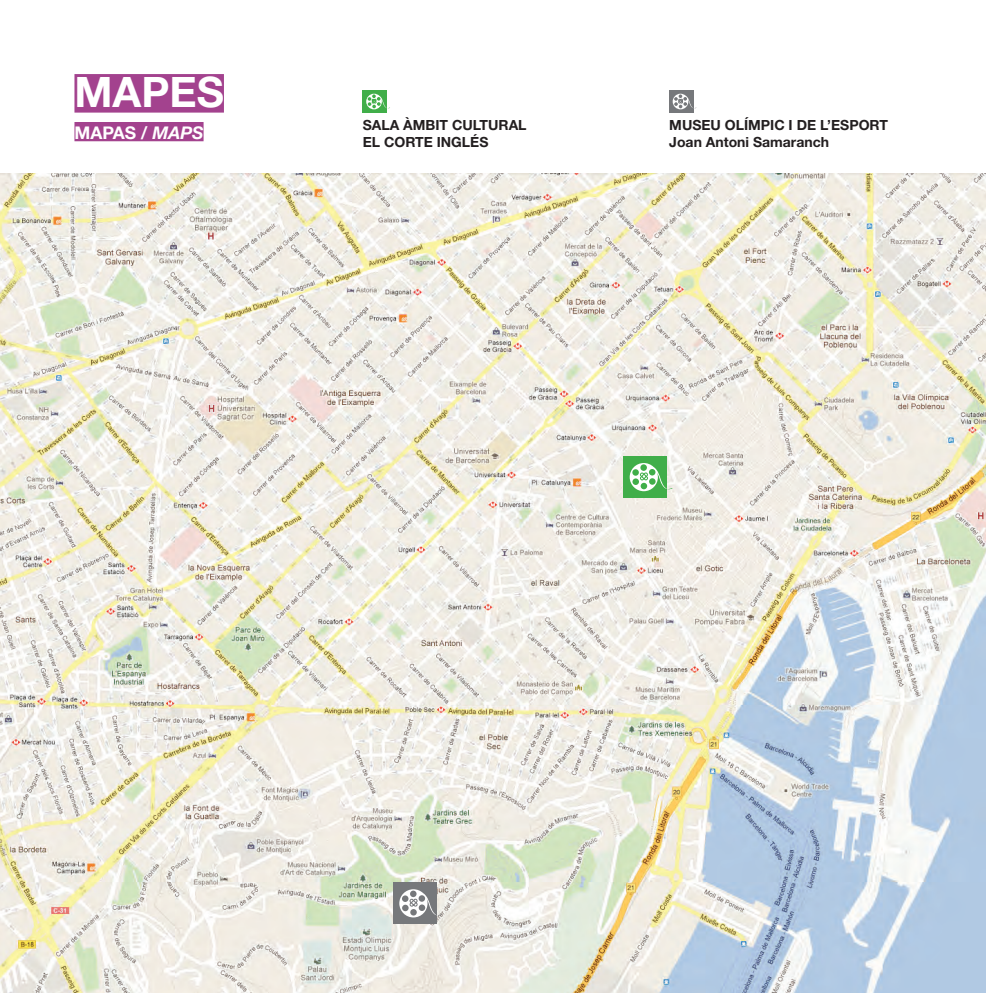
<style>
.page{position:relative;width:993px;height:993px;background:#fff}
.page>*{position:absolute;margin:0;border:0;box-sizing:border-box;transform-origin:0 0}
.t1{font:700 42px "Helvetica Neue";color:#fff}
.t2{font:700 17.5px "Helvetica Neue";color:#fff}
.t3{font:italic 700 17.5px "Helvetica Neue";color:#fff}
.t4{font:700 14px/16.8px "Helvetica Neue";color:#231f20}
</style>
<div class="page">
<div style="left:74px;top:74px;width:150px;height:39px;background:#a3428e"></div>
<div style="left:74px;top:122px;width:129px;height:19px;background:#a3428e"></div>
<div style="left:669px;top:90px;width:24px;height:23px;background:#76787b"></div>
<svg style="left:672px;top:94px;width:24px;height:15px"></svg>
<div style="left:363px;top:90px;width:24px;height:23px;background:#40ae49"></div>
<svg style="left:366px;top:94px;width:24px;height:15px"></svg>
<img style="left:0;top:174px;width:985px;height:818px">
<div style="left:623px;top:456px;width:44px;height:41px;background:#40ae49"></div>
<svg style="left:629px;top:463px;width:43px;height:28px"></svg>
<div style="left:393px;top:882px;width:43px;height:41px;background:#76787b"></div>
<svg style="left:399px;top:888px;width:43px;height:29px"></svg>
<p class="t1" style="left:74px;top:66px;width:151px">MAPES</p>
<p class="t2" style="left:74px;top:121px;width:13px">MAPAS</p>
<p class="t3" style="left:141px;top:121px;width:41px">/ Maps</p>
<p class="t4" style="left:669px;top:116px;width:220px">MUSEU OLÍMPIC I DE L’ESPORT<br>JOAN ANTONI SAMARANCH</p>
<p class="t4" style="left:363px;top:116px;width:20px">SALA</p>
<p class="t4" style="left:403px;top:116px;width:20px">ÀMBIT</p>
<p class="t4" style="left:452px;top:116px;width:57px">CULTURAL</p>
<p class="t4" style="left:363px;top:133px;width:42px">EL CORTE</p>
<p class="t4" style="left:436px;top:133px;width:15px">INGLÉS</p>
</div>
